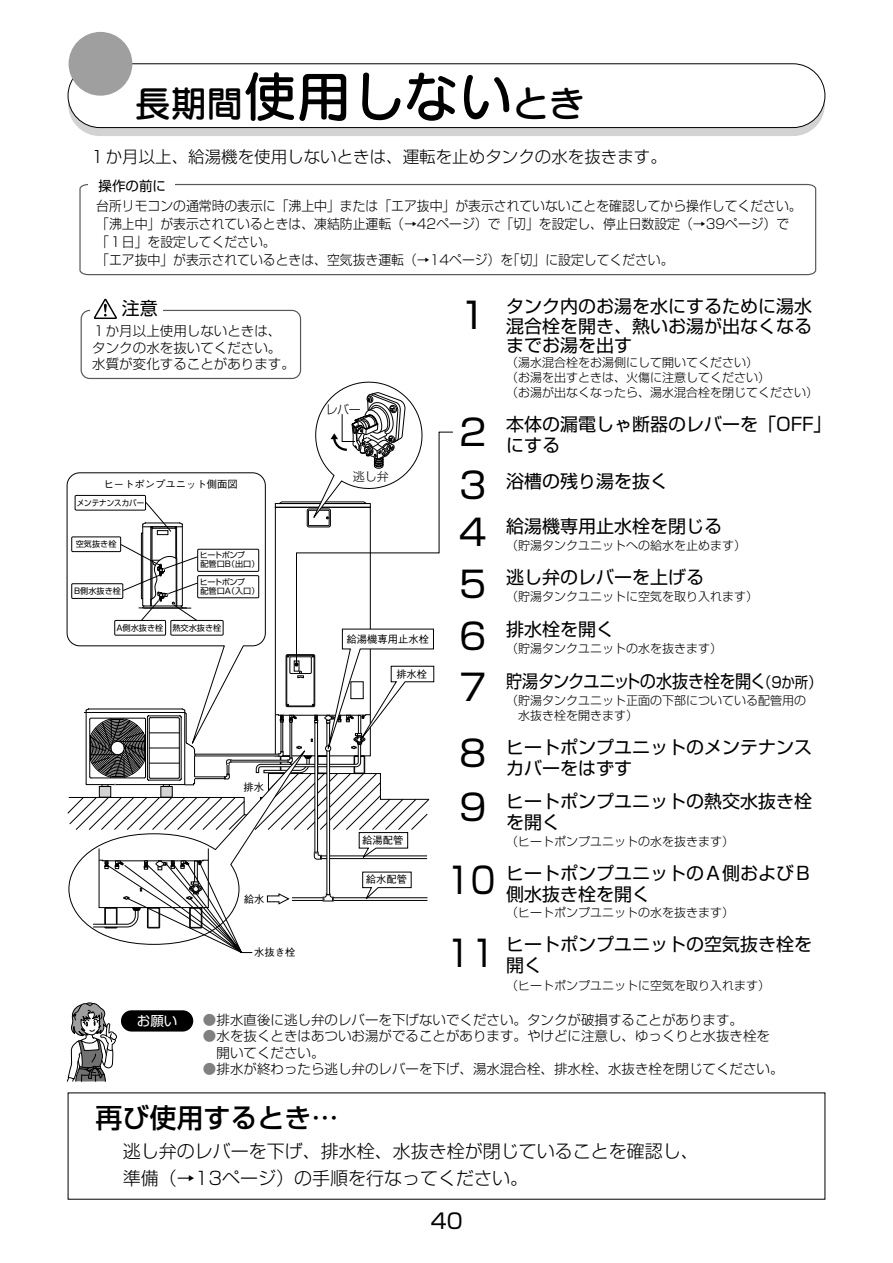
<style>
.page{position:relative;width:893px;height:1263px;background:#fff}
.page>*{position:absolute;margin:0;border:0;box-sizing:border-box;transform-origin:0 0}
.t1{font:36px/72.6px "Shin Go Pro";color:#000}
.t2{font:36px "Seurat Pro DB";color:#000}
.t3{font:500 27px "Shin Go Pro";color:#000}
.t4{font:21px "Shin Go Pro";color:#000}
.t5{font:18px/21px "Shin Go Pro";color:#000}
.t6{font:300 18px/27px "Shin Go Pro";color:#000}
.t7{font:18px "Shin Go Pro";letter-spacing:-.03em;color:#000;scale:.9 1}
.t8{font:300 16.5px "Shin Go Pro";color:#000}
.t9{font:300 13.5px/16.2px "Shin Go Pro";color:#000}
.t10{font:300 13.5px/18px "Shin Go Pro";color:#000;scale:.95 1}
.t11{font:13.5px "Shin Go Pro";color:#000}
.t12{font:13.5px "Shin Go Pro";color:#fff}
.t13{font:300 12px/15px "Shin Go Pro";color:#000}
.t14{font:300 11.85px "Shin Go Pro";color:#000}
.t15{font:500 10.35px "Gothic BBB Pro";color:#000}
.t16{font:8.1px/9px "Shin Go Pro";letter-spacing:-.055em;color:#000}
.t17{font:8.1px "Shin Go Pro";color:#000}
.t18{font:8.1px "Shin Go Pro";color:#000;scale:.92 1}
.s1{font-size:54px}
.s2{font-size:15px}
.s3{color:#808080}
</style>
<div class="page">
<div style="left:68px;top:72px;width:757px;height:64px;background:#d3d3d4;border-radius:32px"></div>
<div style="left:68px;top:64px;width:757px;height:64px;background:#fff;border-radius:32px"></div>
<div style="left:68px;top:63px;width:757px;height:65px;border:1px solid #000;border-radius:32px"></div>
<div style="left:69px;top:32px;width:63px;height:64px;background:#9f9fa0;border-radius:50%"></div>
<div style="left:121px;top:1010px;width:72px;height:21px;background:#000;border-radius:11px"></div>
<div style="left:81px;top:310px;width:220px;height:69px;border:1px solid #595757;border-radius:9px"></div>
<div style="left:90px;top:306px;width:73px;height:8px;background:#fff"></div>
<svg style="left:94px;top:299px;width:23px;height:20px"></svg>
<svg style="left:66px;top:1002px;width:51px;height:110px"></svg>
<svg style="left:79px;top:183px;width:738px;height:93px"></svg>
<div style="left:89px;top:180px;width:86px;height:10px;background:#fff"></div>
<svg style="left:67px;top:374px;width:386px;height:580px"></svg>
<h1 class="t2" style="left:135px;top:80px;width:452px">長期間<span class="s1">使用しない</span>とき</h1>
<h3 class="t8" style="left:89px;top:143px;width:579px">１か月以上、給湯機を使用しないときは、運転を止めタンクの水を抜きます。</h3>
<p class="t11" style="left:99px;top:175px;width:69px">操作の前に</p>
<p class="t10" style="left:96px;top:195px;width:744px">台所リモコンの通常時の表示に「沸上中」または「エア抜中」が表示されていないことを確認してから操作してください。「沸上中」が表示されているときは、凍結防止運転（→42ページ）で「切」を設定し、停止日数設定（→39ページ）で「１日」を設定してください。<br>「エア抜中」が表示されているときは、空気抜き運転（→14ページ）を｢切」に設定してください。</p>
<h3 class="t5" style="left:122px;top:296px;width:37px">注意</h3>
<p class="t9" style="left:92px;top:321px;width:204px">１か月以上使用しないときは、タンクの水を抜いてください。水質が変化することがあります。</p>
<p class="t15" style="left:104px;top:476px;width:136px">ヒートポンプユニット側面図</p>
<p class="t18" style="left:77px;top:496px;width:75px">メンテナンスカバー</p>
<p class="t17" style="left:76px;top:537px;width:42px">空気抜き栓</p>
<p class="t17" style="left:74px;top:584px;width:48px">B側水抜き栓</p>
<p class="t16" style="left:200px;top:550px;width:61px">ヒートポンプ<br>配管口B（出口）</p>
<p class="t16" style="left:200px;top:576px;width:61px">ヒートポンプ<br>配管口A（入口）</p>
<p class="t17" style="left:116px;top:621px;width:107px">A側水抜き栓 熱交水抜き栓</p>
<p class="t15" style="left:244px;top:778px;width:22px">排水</p>
<p class="t15" style="left:244px;top:890px;width:22px">給水</p>
<p class="t15" style="left:254px;top:944px;width:43px">水抜き栓</p>
<p class="t13" style="left:326px;top:400px;width:36px">レバー</p>
<p class="t13" style="left:353px;top:468px;width:37px">逃し弁</p>
<p class="t15" style="left:346px;top:631px;width:84px">給湯機専用止水栓</p>
<p class="t15" style="left:396px;top:665px;width:32px">排水栓</p>
<p class="t15" style="left:362px;top:831px;width:43px">給湯配管</p>
<p class="t15" style="left:366px;top:871px;width:43px">給水配管</p>
<h1 class="t1" style="left:459px;top:275px;width:29px">1</h1>
<h1 class="t1" style="left:459px;top:402px;width:29px;line-height:52.8px">2<br>3</h1>
<h1 class="t1" style="left:459px;top:492px;width:29px">4</h1>
<h1 class="t1" style="left:459px;top:544px;width:29px">5</h1>
<h1 class="t1" style="left:459px;top:596px;width:29px">6</h1>
<h1 class="t1" style="left:459px;top:647px;width:29px">7</h1>
<h1 class="t1" style="left:459px;top:713px;width:29px">8</h1>
<h1 class="t1" style="left:446px;top:767px;width:51px;text-align:center">9<br>10<br>11</h1>
<h3 class="t5" style="left:506px;top:295px;width:307px;line-height:19.5px;text-align:justify">タンク内のお湯を水にするために湯水混合栓を開き、熱いお湯が出なくなるまでお湯を出す</h3>
<p class="t13" style="left:506px;top:354px;width:314px">（湯水混合栓をお湯側にして開いてください）<br>（お湯を出すときは、火傷に注意してください）<br>（お湯が出なくなったら、湯水混合栓を閉じてください）</p>
<h3 class="t5" style="left:506px;top:412px;width:327px">本体の漏電しゃ断器のレバーを「OFF」にする</h3>
<h3 class="t5" style="left:506px;top:469px;width:163px">浴槽の残り湯を抜く</h3>
<h3 class="t5" style="left:506px;top:513px;width:217px">給湯機専用止水栓を閉じる</h3>
<p class="t13" style="left:506px;top:536px;width:241px">（貯湯タンクユニットへの給水を止めます）</p>
<h3 class="t5" style="left:506px;top:565px;width:199px">逃し弁のレバーを上げる</h3>
<p class="t13" style="left:506px;top:587px;width:253px">（貯湯タンクユニットに空気を取り入れます）</p>
<h3 class="t5" style="left:506px;top:617px;width:109px">排水栓を開く</h3>
<p class="t13" style="left:506px;top:639px;width:217px">（貯湯タンクユニットの水を抜きます）</p>
<h3 class="t7" style="left:506px;top:666px;width:352px">貯湯タンクユニットの水抜き栓を開く<span class="s2">（9か所）</span></h3>
<p class="t13" style="left:506px;top:691px;width:301px">（貯湯タンクユニット正面の下部についている配管用の　水抜き栓を開きます）</p>
<h3 class="t5" style="left:506px;top:734px;width:307px">ヒートポンプユニットのメンテナンスカバーをはずす</h3>
<h3 class="t5" style="left:506px;top:788px;width:307px">ヒートポンプユニットの熱交水抜き栓を開く</h3>
<p class="t13" style="left:506px;top:832px;width:229px">（ヒートポンプユニットの水を抜きます）</p>
<h3 class="t5" style="left:506px;top:860px;width:307px">ヒートポンプユニットのＡ側およびＢ側水抜き栓を開く</h3>
<p class="t13" style="left:506px;top:903px;width:229px">（ヒートポンプユニットの水を抜きます）</p>
<h3 class="t5" style="left:506px;top:931px;width:307px">ヒートポンプユニットの空気抜き栓を開く</h3>
<p class="t14" style="left:506px;top:976px;width:265px">（ヒートポンプユニットに空気を取り入れます）</p>
<p class="t12" style="left:137px;top:1010px;width:42px">お願い</p>
<p class="t9" style="left:203px;top:1010px;width:541px"><span class="s3">●</span>排水直後に逃し弁のレバーを下げないでください。タンクが破損することがあります。</p>
<p class="t9" style="left:203px;top:1026px;width:568px"><span class="s3">●</span>水を抜くときはあついお湯がでることがあります。やけどに注意し、ゆっくりと水抜き栓を　開いてください。</p>
<p class="t9" style="left:203px;top:1059px;width:582px"><span class="s3">●</span>排水が終わったら逃し弁のレバーを下げ、湯水混合栓、排水栓、水抜き栓を閉じてください。</p>
<h2 class="t3" style="left:96px;top:1095px;width:244px">再び使用するとき…</h2>
<h3 class="t6" style="left:123px;top:1135px;width:577px">逃し弁のレバーを下げ、排水栓、水抜き栓が閉じていることを確認し、準備（→13ページ）の手順を行なってください。</h3>
<h3 class="t4" style="left:431px;top:1204px;width:33px">40</h3>
</div>
